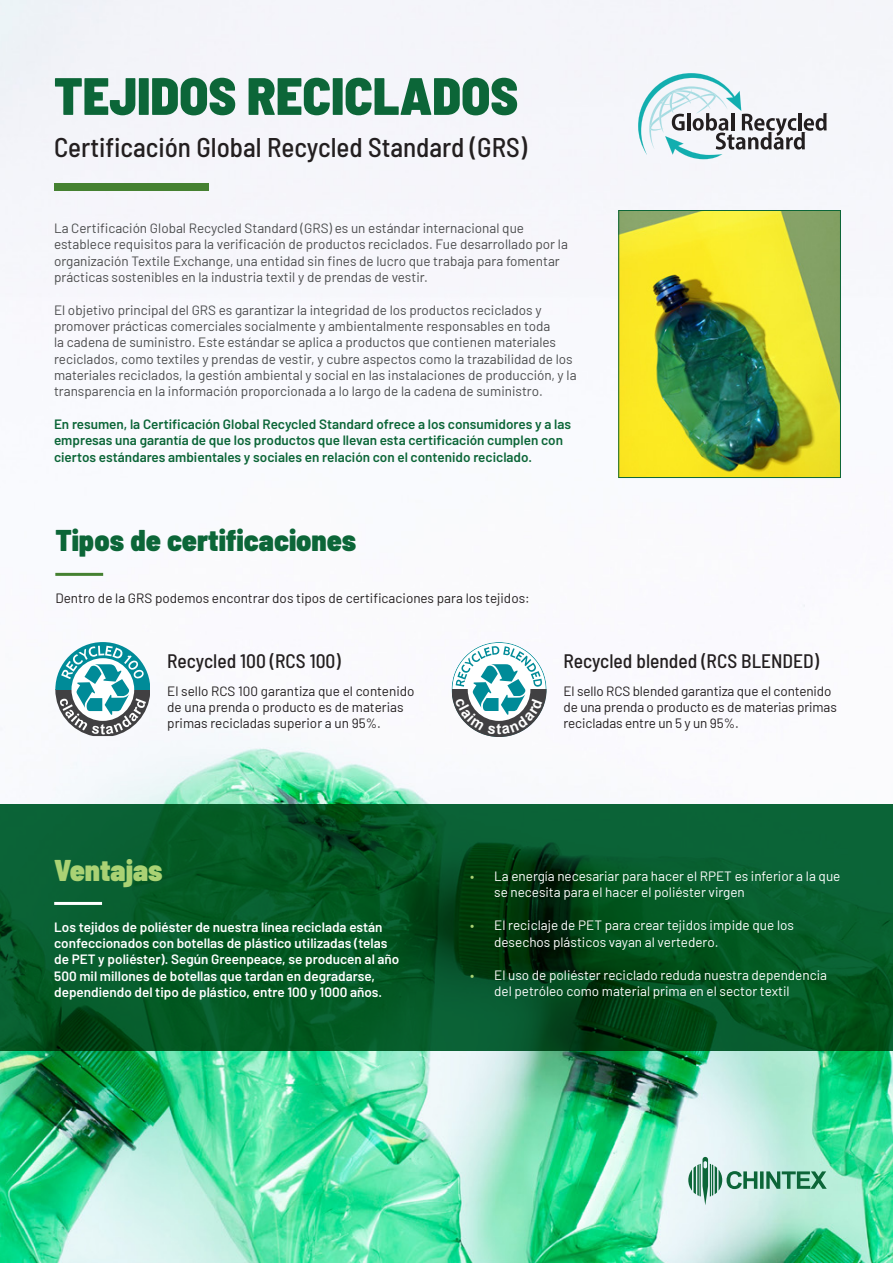
<style>
.page{position:relative;width:893px;height:1263px;background:#fff}
.page>*{position:absolute;margin:0;border:0;box-sizing:border-box;transform-origin:0 0}
.t1{font:900 semi-condensed 52.5px "Barlow";color:#0c6638}
.t2{font:900 semi-condensed 30px "Barlow";color:#0c6638}
.t3{font:900 semi-condensed 30px "Barlow";color:#aad274}
.t4{font:500 semi-condensed 27px "Barlow";color:#231f20}
.t5{font:500 semi-condensed 19.5px "Barlow";color:#231f20}
.t6{font:700 14.55px "Arial";color:#fff}
.t7{font:13.5px/16.2px "Barlow";color:#4b4c4d}
.t8{font:13.5px/16.2px "Barlow";color:#231f20}
.t9{font:13.5px/16.2px "Barlow";color:#fff}
.t10{font:600 13.5px/16.2px "Barlow";color:#fff}
.t11{font:600 13.5px/16.2px "Barlow";color:#0c6638}
.t12{font:13.5px "Barlow";color:#aad274}
</style>
<div class="page">
<img style="left:0;top:0;width:893px;height:1263px">
<svg style="left:0;top:804px;width:893px;height:246px;background:#055525"></svg>
<svg style="left:638px;top:73px;width:189px;height:86px"></svg>
<hr style="left:55px;top:573px;width:48px;height:3px;background:#458131">
<hr style="left:54px;top:902px;width:48px;height:3px;background:#fff">
<div style="left:54px;top:183px;width:154px;height:7px;background:#458131"></div>
<svg style="left:55px;top:689px;width:95px;height:47px"></svg>
<svg style="left:55px;top:642px;width:95px;height:47px"></svg>
<svg style="left:60px;top:646px;width:86px;height:88px"></svg>
<img style="left:620px;top:212px;width:219px;height:264px">
<div style="left:618px;top:210px;width:223px;height:268px;border:1px solid #0c6638"></div>
<svg style="left:688px;top:1157px;width:139px;height:48px;background:#a6d1c2"></svg>
<svg style="left:452px;top:642px;width:95px;height:95px"></svg>
<h1 class="t1" style="left:54px;top:58px;width:466px">TEJIDOS RECICLADOS</h1>
<h3 class="t4" style="left:54px;top:128px;width:475px">Certificación Global Recycled Standard (GRS)</h3>
<p class="t7" style="left:54px;top:219px;width:515px">La Certificación Global Recycled Standard (GRS) es un estándar internacional que establece requisitos para la verificación de productos reciclados. Fue desarrollado por la organización Textile Exchange, una entidad sin fines de lucro que trabaja para fomentar prácticas sostenibles en la industria textil y de prendas de vestir.</p>
<p class="t7" style="left:54px;top:301px;width:524px">El objetivo principal del GRS es garantizar la integridad de los productos reciclados y promover prácticas comerciales socialmente y ambientalmente responsables en toda<br>la cadena de suministro. Este estándar se aplica a productos que contienen materiales reciclados, como textiles y prendas de vestir, y cubre aspectos como la trazabilidad de los materiales reciclados, la gestión ambiental y social en las instalaciones de producción, y la transparencia en la información proporcionada a lo largo de la cadena de suministro.</p>
<p class="t11" style="left:54px;top:415px;width:518px">En resumen, la Certificación Global Recycled Standard ofrece a los consumidores y a las empresas una garantía de que los productos que llevan esta certificación cumplen con ciertos estándares ambientales y sociales en relación con el contenido reciclado.</p>
<h2 class="t2" style="left:55px;top:519px;width:302px">Tipos de certificaciones</h2>
<p class="t8" style="left:55px;top:589px;width:476px">Dentro de la GRS podemos encontrar dos tipos de certificaciones para los tejidos:</p>
<h3 class="t5" style="left:167px;top:646px;width:175px">Recycled 100 (RCS 100)</h3>
<h3 class="t5" style="left:563px;top:646px;width:257px">Recycled blended (RCS BLENDED)</h3>
<p class="t8" style="left:167px;top:682px;width:249px">El sello RCS 100 garantiza que el contenido de una prenda o producto es de materias primas recicladas superior a un 95%.</p>
<p class="t8" style="left:563px;top:682px;width:275px">El sello RCS blended garantiza que el contenido de una prenda o producto es de materias primas recicladas entre un 5 y un 95%.</p>
<p class="t6" style="left:496px;top:719px;width:6px">t</p>
<h2 class="t3" style="left:54px;top:848px;width:110px">Ventajas</h2>
<p class="t10" style="left:54px;top:918px;width:347px">Los tejidos de poliéster de nuestra línea reciclada están confeccionados con botellas de plástico utilizadas (telas de PET y poliéster). Según Greenpeace, se producen al año 500 mil millones de botellas que tardan en degradarse, dependiendo del tipo de plástico, entre 100 y 1000 años.</p>
<p class="t12" style="left:470px;top:866px;width:6px">•</p>
<p class="t12" style="left:470px;top:916px;width:6px">•</p>
<p class="t12" style="left:470px;top:965px;width:6px">•</p>
<p class="t9" style="left:494px;top:867px;width:348px">La energía necesariar para hacer el RPET es inferior a la que se necesita para el hacer el poliéster virgen</p>
<p class="t9" style="left:494px;top:916px;width:301px">El reciclaje de PET para crear tejidos impide que los desechos plásticos vayan al vertedero.</p>
<p class="t9" style="left:494px;top:966px;width:334px">El uso de poliéster reciclado reduda nuestra dependencia del petróleo como material prima en el sector textil</p>
</div>
